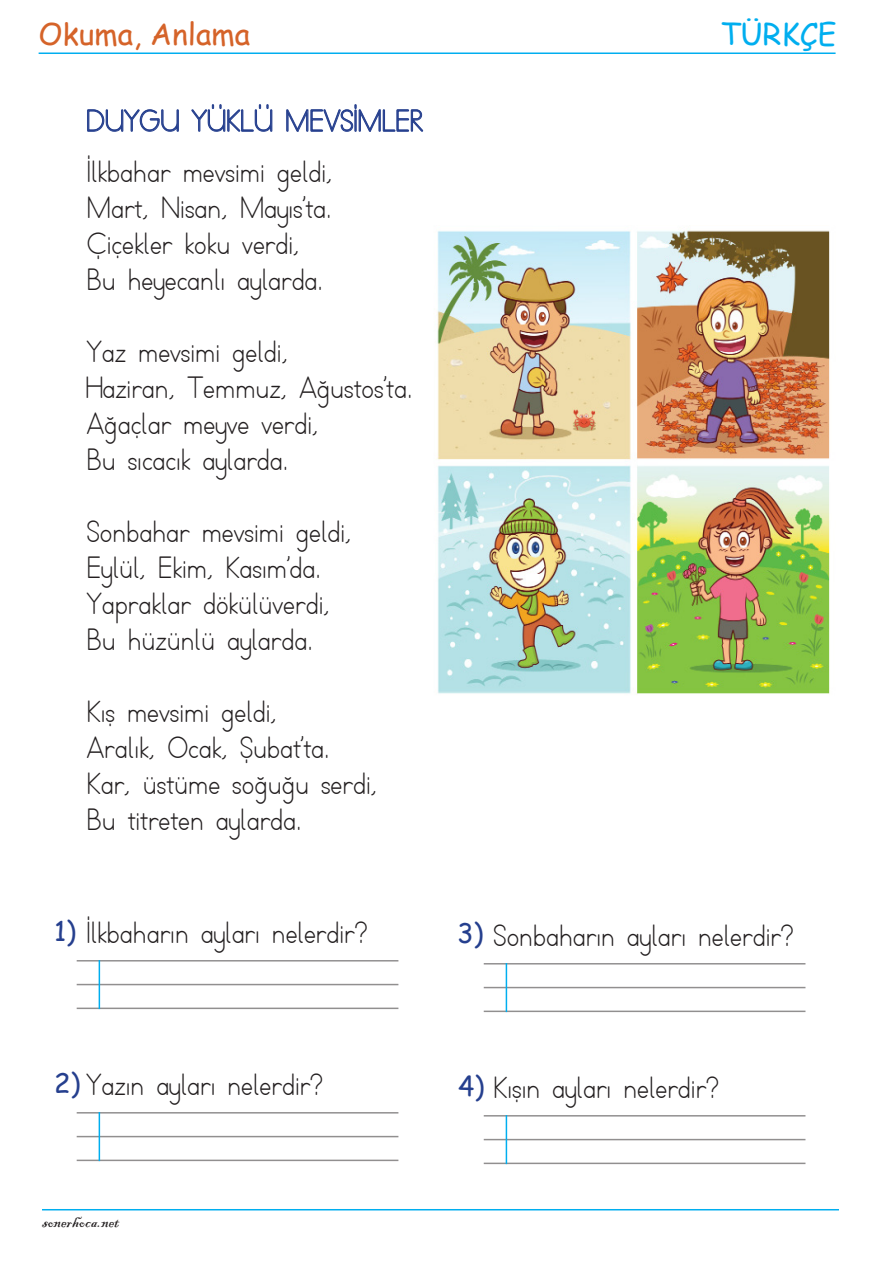
<style>
.page{position:relative;width:893px;height:1263px;background:#fff}
.page>*{position:absolute;margin:0;border:0;box-sizing:border-box;transform-origin:0 0}
.t1{font:30px "TTKB Dik Temel Abece";color:#231f20}
.t2{font:30px "TTKB Dik Temel Abece";color:#253f8e}
.t3{font:30px "Comic Sans MS";color:#d56329}
.t4{font:30px "Comic Sans MS";color:#00aeef}
.t5{font:27px "Comic Sans MS";color:#253f8e}
.t6{font:18px "Blackadder ITC";color:#231f20}
</style>
<div class="page">
<img style="left:437px;top:230px;width:393px;height:464px">
<svg style="left:87px;top:109px;width:92px;height:23px"></svg>
<svg style="left:191px;top:104px;width:82px;height:28px"></svg>
<svg style="left:286px;top:104px;width:137px;height:28px"></svg>
<hr style="left:42px;top:1209px;width:797px;height:1px;background:#00aeef">
<hr style="left:39px;top:53px;width:797px;height:1px;background:#00aeef">
<hr style="left:77px;top:960px;width:321px;height:1px;background:#231f20">
<hr style="left:484px;top:963px;width:321px;height:1px;background:#231f20">
<hr style="left:77px;top:1112px;width:321px;height:1px;background:#231f20">
<hr style="left:484px;top:1115px;width:321px;height:1px;background:#231f20">
<hr style="left:77px;top:984px;width:321px;height:1px;background:#231f20">
<hr style="left:484px;top:987px;width:321px;height:1px;background:#231f20">
<hr style="left:77px;top:1136px;width:321px;height:1px;background:#231f20">
<hr style="left:484px;top:1139px;width:321px;height:1px;background:#231f20">
<hr style="left:77px;top:1007px;width:321px;height:2px;background:#231f20">
<hr style="left:484px;top:1010px;width:321px;height:2px;background:#231f20">
<hr style="left:77px;top:1159px;width:321px;height:2px;background:#231f20">
<hr style="left:484px;top:1162px;width:321px;height:2px;background:#231f20">
<hr style="left:99px;top:960px;width:1px;height:49px;background:#00aeef">
<hr style="left:506px;top:963px;width:1px;height:49px;background:#00aeef">
<hr style="left:99px;top:1112px;width:1px;height:49px;background:#00aeef">
<hr style="left:506px;top:1115px;width:1px;height:49px;background:#00aeef">
<p class="t3" style="left:39px;top:11px;width:213px">Okuma, Anlama</p>
<p class="t4" style="left:720px;top:11px;width:118px">TÜRKÇE</p>
<p class="t2" style="left:86px;top:103px;width:339px">DUYGU YÜKLÜ MEVSİMLER</p>
<p class="t1" style="left:87px;top:153px;width:247px">İlkbahar mevsimi geldi,</p>
<p class="t1" style="left:87px;top:189px;width:246px">Mart, Nisan, Mayıs’ta.</p>
<p class="t1" style="left:87px;top:225px;width:214px">Çiçekler koku verdi,</p>
<p class="t1" style="left:87px;top:261px;width:238px">Bu heyecanlı aylarda.</p>
<p class="t1" style="left:87px;top:333px;width:203px">Yaz mevsimi geldi,</p>
<p class="t1" style="left:87px;top:369px;width:327px">Haziran, Temmuz, Ağustos’ta.</p>
<p class="t1" style="left:87px;top:405px;width:233px">Ağaçlar meyve verdi,</p>
<p class="t1" style="left:87px;top:441px;width:203px">Bu sıcacık aylarda.</p>
<p class="t1" style="left:87px;top:513px;width:266px">Sonbahar mevsimi geldi,</p>
<p class="t1" style="left:87px;top:549px;width:236px">Eylül, Ekim, Kasım’da.</p>
<p class="t1" style="left:87px;top:585px;width:245px">Yapraklar dökülüverdi,</p>
<p class="t1" style="left:87px;top:621px;width:227px">Bu hüzünlü aylarda.</p>
<p class="t1" style="left:87px;top:693px;width:192px">Kış mevsimi geldi,</p>
<p class="t1" style="left:87px;top:729px;width:244px">Aralık, Ocak, Şubat’ta.</p>
<p class="t1" style="left:87px;top:765px;width:292px">Kar, üstüme soğuğu serdi,</p>
<p class="t1" style="left:87px;top:801px;width:216px">Bu titreten aylarda.</p>
<p class="t1" style="left:87px;top:915px;width:282px">İlkbaharın ayları nelerdir?</p>
<p class="t1" style="left:494px;top:918px;width:301px">Sonbaharın ayları nelerdir?</p>
<p class="t5" style="left:54px;top:911px;width:24px">1)</p>
<p class="t5" style="left:457px;top:913px;width:28px">3)</p>
<p class="t5" style="left:54px;top:1063px;width:28px">2)</p>
<p class="t5" style="left:458px;top:1066px;width:28px">4)</p>
<p class="t1" style="left:87px;top:1067px;width:238px">Yazın ayları nelerdir?</p>
<p class="t1" style="left:494px;top:1070px;width:227px">Kışın ayları nelerdir?</p>
<p class="t6" style="left:42px;top:1210px;width:79px">sonerhoca.net</p>
</div>
